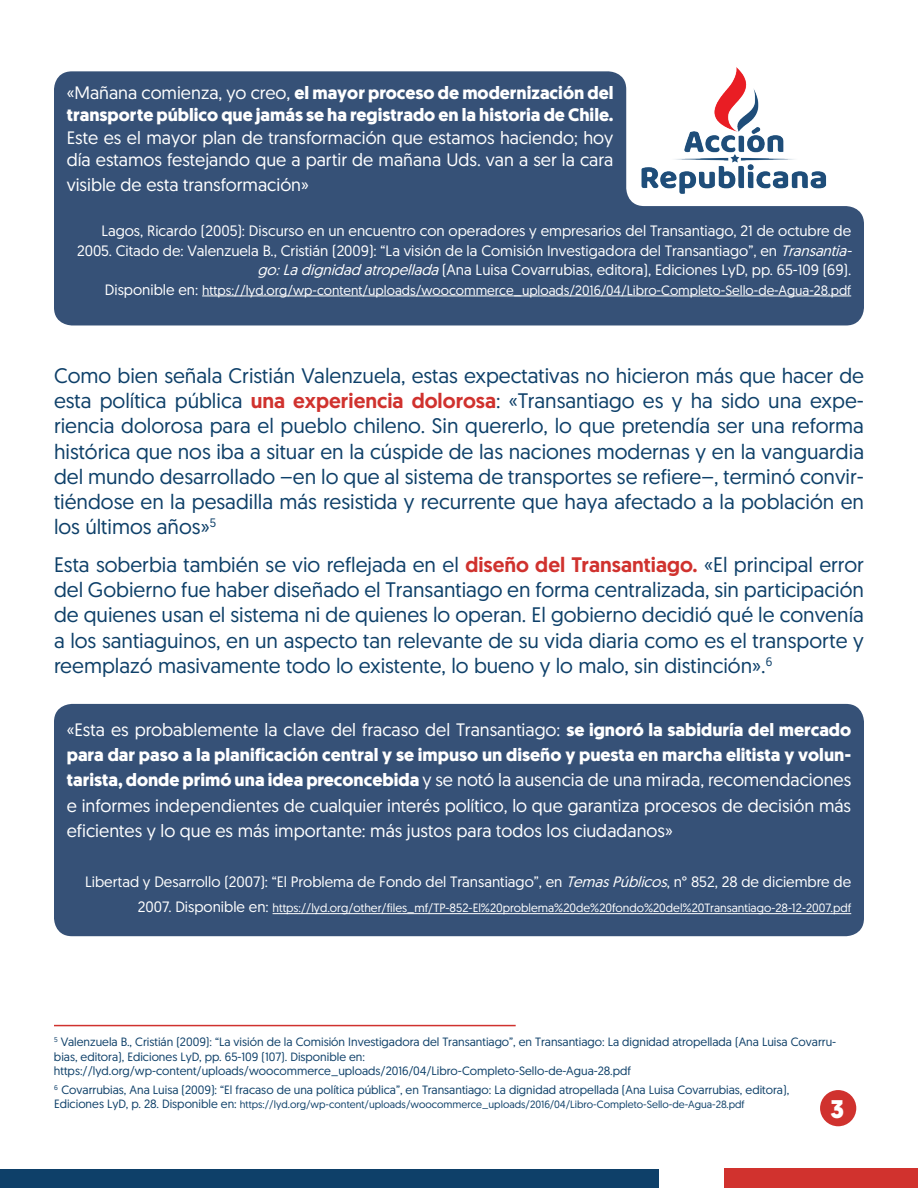
<style>
.page{position:relative;width:918px;height:1188px;background:#fff}
.page>*{position:absolute;margin:0;border:0;box-sizing:border-box;transform-origin:0 0}
.t1{font:700 25.5px "Geomanist";color:#fff}
.t2{font:21px/25.2px "Geomanist";color:#0e4069;text-align:justify}
.t3{font:18px/25.2px "Geomanist";color:#fff}
.t4{font:700 18px/22.5px "Geomanist";color:#fff}
.t5{font:15px "Geomanist";color:#fff}
.t6{font:13.5px "Geomanist";color:#fff}
.t7{font:12px/14.4px "Geomanist";color:#0e4069}
.t8{font:12px "Geomanist";color:#fff}
.t9{font:10.5px "Geomanist";color:#0e4069}
.s1{font-weight:400}
.s2{font-style:italic}
.s3{font-size:15px}
.s4{font-weight:500;color:#d0322e}
.s5{font-weight:700}
.s6{font-size:12px}
</style>
<div class="page">
<div style="left:54px;top:704px;width:810px;height:232px;background:#365177;border-radius:18px"></div>
<div style="left:54px;top:71px;width:810px;height:254px;background:#365177"></div>
<div style="left:820px;top:1090px;width:36px;height:36px;background:#d0322e;border-radius:50%"></div>
<div style="left:0;top:1169px;width:918px;height:19px;background:#0e4069"></div>
<div style="left:660px;top:1168px;width:258px;height:20px;background:#fff"></div>
<div style="left:724px;top:1168px;width:194px;height:20px;background:#d1322e"></div>
<img style="left:613px;top:67px;width:237px;height:130px">
<hr style="left:202px;top:296px;width:649px;height:1px;background:#fff">
<hr style="left:273px;top:913px;width:578px;height:1px;background:#fff">
<hr style="left:54px;top:1025px;width:462px;height:1px;background:#d0322e">
<p class="t4" style="left:67px;top:81px;width:548px"><span class="s1">«Mañana comienza, yo creo,</span> el mayor proceso de modernización del transporte público que jamás se ha registrado en la historia de Chile.</p>
<p class="t3" style="left:67px;top:126px;width:548px;line-height:22.5px">Este es el mayor plan de transformación que estamos haciendo; hoy día estamos festejando que a partir de mañana Uds. van a ser la cara</p>
<p class="t3" style="left:67px;top:172px;width:244px">visible de esta transformación»</p>
<p class="t5" style="left:101px;top:221px;width:751px">Lagos, Ricardo (2005): Discurso en un encuentro con operadores y empresarios del Transantiago, 21 de octubre de</p>
<p class="t5" style="left:77px;top:241px;width:781px">2005. Citado de: Valenzuela B., Cristián (2009): “La visión de la Comisión Investigadora del Transantiago”, en <span class="s2">Transantia-</span></p>
<p class="t5" style="left:258px;top:260px;width:595px"><span class="s2">go:Ladignidadatropellada</span>(Ana Luisa Covarrubias, editora), Ediciones LyD, pp. 65-109 (69).</p>
<p class="t6" style="left:105px;top:281px;width:748px"><span class="s3">Disponible en:</span> https://lyd.org/wp-content/uploads/woocommerce_uploads/2016/04/Libro-Completo-Sello-de-Agua-28.pdf</p>
<p class="t2" style="left:54px;top:362px;width:812px">Como bien señala Cristián Valenzuela, estas expectativas no hicieron más que hacer de esta política pública <span class="s4">una experiencia dolorosa</span>: «Transantiago es y ha sido una expe&shy;riencia dolorosa para el pueblo chileno. Sin quererlo, lo que pretendía ser una reforma histórica que nos iba a situar en la cúspide de las naciones modernas y en la vanguardia del mundo desarrollado –en lo que al sistema de transportes se refiere–, terminó convir&shy;tiéndose en la pesadilla más resistida y recurrente que haya afectado a la población en los últimos años»<sup>5</sup></p>
<p class="t2" style="left:54px;top:552px;width:812px">Esta soberbia también se vio reflejada en el <span class="s4">diseño del Transantiago.</span> «El principal error del Gobierno fue haber diseñado el Transantiago en forma centralizada, sin participación de quienes usan el sistema ni de quienes lo operan. El gobierno decidió qué le convenía a los santiaguinos, en un aspecto tan relevante de su vida diaria como es el transporte y reemplazó masivamente todo lo existente, lo bueno y lo malo, sin distinción».<sup>6</sup></p>
<p class="t3" style="left:67px;top:717px;width:786px;text-align:justify">«Esta es probablemente la clave del fracaso del Transantiago: <span class="s5">se ignoró la sabiduría del mercado para dar paso a la planificación central y se impuso un diseño y puesta en marcha elitista y volun&shy;tarista, donde primó una idea preconcebida</span> y se notó la ausencia de una mirada, recomendaciones e informes independientes de cualquier interés político, lo que garantiza procesos de decisión más eficientes y lo que es más importante: más justos para todos los ciudadanos»</p>
<p class="t5" style="left:85px;top:872px;width:768px">Libertad y Desarrollo (2007): “El Problema de Fondo del Transantiago”, en <span class="s2">TemasPúblicos</span>, n° 852, 28 de diciembre de</p>
<p class="t8" style="left:138px;top:900px;width:715px"><span class="s3">2007. Disponible en:</span> https://lyd.org/other/files_mf/TP-852-El%20problema%20de%20fondo%20del%20Transantiago-28-12-2007.pdf</p>
<p class="t7" style="left:54px;top:1035px;width:784px"><sup>5</sup> Valenzuela B., Cristián (2009): “La visión de la Comisión Investigadora del Transantiago”, en Transantiago: La dignidad atropellada (Ana Luisa Covarru&shy;bias, editora), Ediciones LyD, pp. 65-109 (107). Disponible en: https://lyd.org/wp-content/uploads/woocommerce_uploads/2016/04/Libro-Completo-Sello-de-Agua-28.pdf</p>
<p class="t7" style="left:54px;top:1082px;width:737px"><sup>6</sup> Covarrubias, Ana Luisa (2009): “El fracaso de una política pública”, en Transantiago: La dignidad atropellada (Ana Luisa Covarrubias, editora),</p>
<p class="t9" style="left:54px;top:1098px;width:692px"><span class="s6">Ediciones LyD, p. 28. Disponible en:</span> https://lyd.org/wp-content/uploads/woocommerce_uploads/2016/04/Libro-Completo-Sello-de-Agua-28.pdf</p>
<p class="t1" style="left:830px;top:1092px;width:15px">3</p>
</div>
